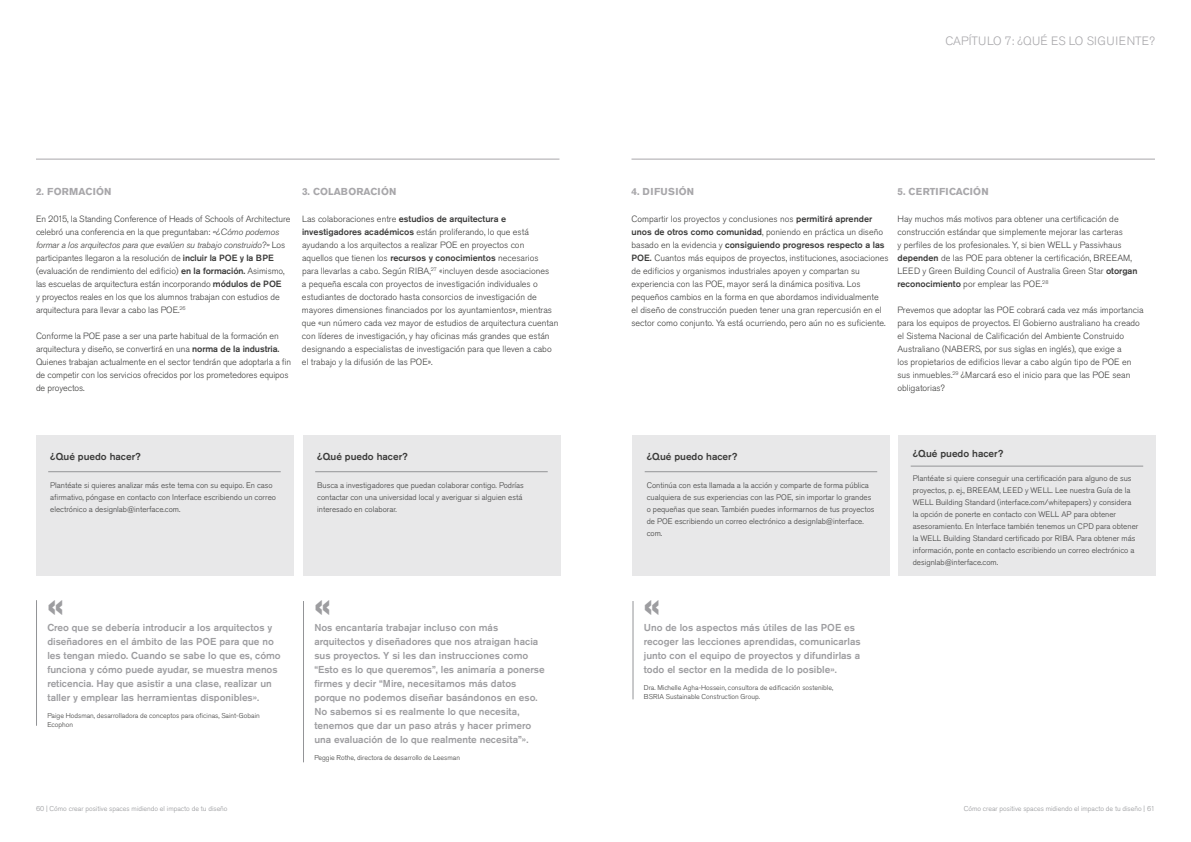
<style>
.page{position:relative;width:1191px;height:842px;background:#fff}
.page>*{position:absolute;margin:0;border:0;box-sizing:border-box;transform-origin:0 0}
.t1{font:700 39px "Akzidenz Grotesk Pro";color:#9d9da0}
.t2{font:300 12px "Akzidenz Grotesk Pro";letter-spacing:.01em;color:#a8a7aa}
.t3{font:500 10px/14px "Akzidenz Grotesk Pro";color:#9d9da0}
.t4{font:500 10px "Akzidenz Grotesk Pro";color:#3c3c3b}
.t5{font:700 10px "Akzidenz Grotesk Pro";letter-spacing:.01em;color:#a8a7aa}
.t6{font:700 10px "Akzidenz Grotesk Pro";letter-spacing:.03em;color:#a8a7aa}
.t7{font:300 9px/13px "Akzidenz Grotesk Pro";color:#3c3c3b}
.t8{font:300 8px/12px "Akzidenz Grotesk Pro";color:#3c3c3b}
.t9{font:300 7px/8.4px "Akzidenz Grotesk Pro";color:#3c3c3b}
.t10{font:300 7px "Akzidenz Grotesk Pro";color:#939497}
.s1{font-style:italic}
.s2{font-weight:500}
</style>
<div class="page">
<hr style="left:631px;top:159px;width:524px;height:1px;background:#a8a7aa">
<hr style="left:36px;top:159px;width:523px;height:1px;background:#a8a7aa">
<div style="left:36px;top:435px;width:257px;height:141px;background:#e8e8e9"></div>
<hr style="left:48px;top:471px;width:233px;height:1px;background:#939497">
<div style="left:303px;top:435px;width:257px;height:141px;background:#e8e8e9"></div>
<hr style="left:315px;top:471px;width:233px;height:1px;background:#939497">
<div style="left:632px;top:435px;width:258px;height:141px;background:#e8e8e9"></div>
<hr style="left:644px;top:471px;width:233px;height:1px;background:#939497">
<hr style="left:36px;top:600px;width:1px;height:126px;background:#939497">
<hr style="left:303px;top:601px;width:1px;height:161px;background:#939497">
<hr style="left:632px;top:601px;width:1px;height:98px;background:#939497">
<div style="left:898px;top:435px;width:258px;height:141px;background:#e8e8e9"></div>
<hr style="left:910px;top:466px;width:233px;height:1px;background:#939497">
<p class="t5" style="left:36px;top:185px;width:77px">2. FORMACIÓN</p>
<p class="t7" style="left:36px;top:213px;width:256px">En 2015, la Standing Conference of Heads of Schools of Architecture celebró una conferencia en la que preguntaban: <span class="s1">«¿Cómo podemos formar a los arquitectos para que evalúen su trabajo construido?»</span> Los participantes llegaron a la resolución de <span class="s2">incluir la POE y la BPE </span>(evaluación de rendimiento del edificio) <span class="s2">en la formación.</span> Asimismo, las escuelas de arquitectura están incorporando <span class="s2">módulos de POE<br></span>y proyectos reales en los que los alumnos trabajan con estudios de arquitectura para llevar a cabo las POE.<sup>26</sup></p>
<p class="t7" style="left:36px;top:330px;width:257px">Conforme la POE pase a ser una parte habitual de la formación en arquitectura y diseño, se convertirá en una <span class="s2">norma de la industria.<br></span>Quienes trabajan actualmente en el sector tendrán que adoptarla a fin de competir con los servicios ofrecidos por los prometedores equipos de proyectos.</p>
<p class="t5" style="left:302px;top:185px;width:96px">3. COLABORACIÓN</p>
<p class="t7" style="left:302px;top:213px;width:258px">Las colaboraciones entre <span class="s2">estudios de arquitectura e investigadores académicos</span> están proliferando, lo que está ayudando a los arquitectos a realizar POE en proyectos con<br>aquellos que tienen los <span class="s2">recursos y conocimientos</span> necesarios<br>para llevarlas a cabo. Según RIBA,<sup>27</sup> «incluyen desde asociaciones<br>a pequeña escala con proyectos de investigación individuales o estudiantes de doctorado hasta consorcios de investigación de mayores dimensiones financiados por los ayuntamientos», mientras que «un número cada vez mayor de estudios de arquitectura cuentan con líderes de investigación, y hay oficinas más grandes que están designando a especialistas de investigación para que lleven a cabo el trabajo y la difusión de las POE».</p>
<p class="t4" style="left:50px;top:450px;width:92px">¿Qué puedo hacer?</p>
<p class="t8" style="left:50px;top:480px;width:227px">Plantéate si quieres analizar más este tema con su equipo. En caso afirmativo, póngase en contacto con Interface escribiendo un correo electrónico a designlab@interface.com.</p>
<p class="t4" style="left:317px;top:450px;width:92px">¿Qué puedo hacer?</p>
<p class="t8" style="left:317px;top:480px;width:208px">Busca a investigadores que puedan colaborar contigo. Podrías contactar con una universidad local y averiguar si alguien está interesado en colaborar.</p>
<h1 class="t1" style="left:47px;top:580px;width:18px">«</h1>
<p class="t3" style="left:47px;top:621px;width:235px">Creo que se debería introducir a los arquitectos y diseñadores en el ámbito de las POE para que no les tengan miedo. Cuando se sabe lo que es, cómo funciona y cómo puede ayudar, se muestra menos reticencia. Hay que asistir a una clase, realizar un taller y emplear las herramientas disponibles».</p>
<p class="t9" style="left:47px;top:712px;width:214px">Paige Hodsman, desarrolladora de conceptos para oficinas, Saint-Gobain<br>Ecophon</p>
<h1 class="t1" style="left:314px;top:580px;width:18px">«</h1>
<p class="t3" style="left:314px;top:621px;width:232px">Nos encantaría trabajar incluso con más arquitectos y diseñadores que nos atraigan hacia sus proyectos. Y si les dan instrucciones como “Esto es lo que queremos”, les animaría a ponerse firmes y decir “Mire, necesitamos más datos porque no podemos diseñar basándonos en eso.<br>No sabemos si es realmente lo que necesita, tenemos que dar un paso atrás y hacer primero una evaluación de lo que realmente necesita”».</p>
<p class="t9" style="left:314px;top:754px;width:147px">Peggie Rothe, directora de desarrollo de Leesman</p>
<h2 class="t2" style="left:945px;top:33px;width:211px">CAPÍTULO 7: ¿QUÉ ES LO SIGUIENTE?</h2>
<p class="t6" style="left:631px;top:185px;width:64px">4. DIFUSIÓN</p>
<p class="t7" style="left:631px;top:213px;width:259px">Compartir los proyectos y conclusiones nos <span class="s2">permitirá aprender unos de otros como comunidad</span>, poniendo en práctica un diseño basado en la evidencia y <span class="s2">consiguiendo progresos respecto a las POE.</span> Cuantos más equipos de proyectos, instituciones, asociaciones de edificios y organismos industriales apoyen y compartan su experiencia con las POE, mayor será la dinámica positiva. Los pequeños cambios en la forma en que abordamos individualmente<br>el diseño de construcción pueden tener una gran repercusión en el sector como conjunto. Ya está ocurriendo, pero aún no es suficiente.</p>
<p class="t5" style="left:897px;top:185px;width:93px">5. CERTIFICACIÓN</p>
<p class="t7" style="left:897px;top:213px;width:241px">Hay muchos más motivos para obtener una certificación de construcción estándar que simplemente mejorar las carteras<br>y perfiles de los profesionales. Y, si bien WELL y Passivhaus <span class="s2">dependen</span> de las POE para obtener la certificación, BREEAM, LEED y Green Building Council of Australia Green Star <span class="s2">otorgan reconocimiento</span> por emplear las POE.<sup>28</sup></p>
<p class="t7" style="left:897px;top:304px;width:247px">Prevemos que adoptar las POE cobrará cada vez más importancia para los equipos de proyectos. El Gobierno australiano ha creado el Sistema Nacional de Calificación del Ambiente Construido Australiano (NABERS, por sus siglas en inglés), que exige a<br>los propietarios de edificios llevar a cabo algún tipo de POE en sus inmuebles.<sup>29</sup> ¿Marcará eso el inicio para que las POE sean obligatorias?</p>
<p class="t4" style="left:646px;top:450px;width:92px">¿Qué puedo hacer?</p>
<p class="t8" style="left:646px;top:480px;width:229px">Continúa con esta llamada a la acción y comparte de forma pública cualquiera de sus experiencias con las POE, sin importar lo grandes o pequeñas que sean. También puedes informarnos de tus proyectos de POE escribiendo un correo electrónico a designlab@interface. com.</p>
<h1 class="t1" style="left:644px;top:580px;width:18px">«</h1>
<p class="t3" style="left:644px;top:621px;width:218px">Uno de los aspectos más útiles de las POE es recoger las lecciones aprendidas, comunicarlas junto con el equipo de proyectos y difundirlas a todo el sector en la medida de lo posible».</p>
<p class="t9" style="left:644px;top:684px;width:191px">Dra. Michelle Agha-Hossein, consultora de edificación sostenible,<br>BSRIA Sustainable Construction Group.</p>
<p class="t4" style="left:912px;top:447px;width:92px">¿Qué puedo hacer?</p>
<p class="t8" style="left:912px;top:472px;width:227px">Plantéate si quiere conseguir una certificación para alguno de sus proyectos, p. ej., BREEAM, LEED y WELL. Lee nuestra Guía de la WELL Building Standard (interface.com/whitepapers) y considera la opción de ponerte en contacto con WELL AP para obtener asesoramiento. En Interface también tenemos un CPD para obtener la WELL Building Standard certificado por RIBA. Para obtener más información, ponte en contacto escribiendo un correo electrónico a designlab@interface.com.</p>
<p class="t10" style="left:36px;top:804px;width:193px">60 | Cómo crear positive spaces midiendo el impacto de tu diseño</p>
<p class="t10" style="left:963px;top:804px;width:193px">Cómo crear positive spaces midiendo el impacto de tu diseño | 61</p>
</div>
